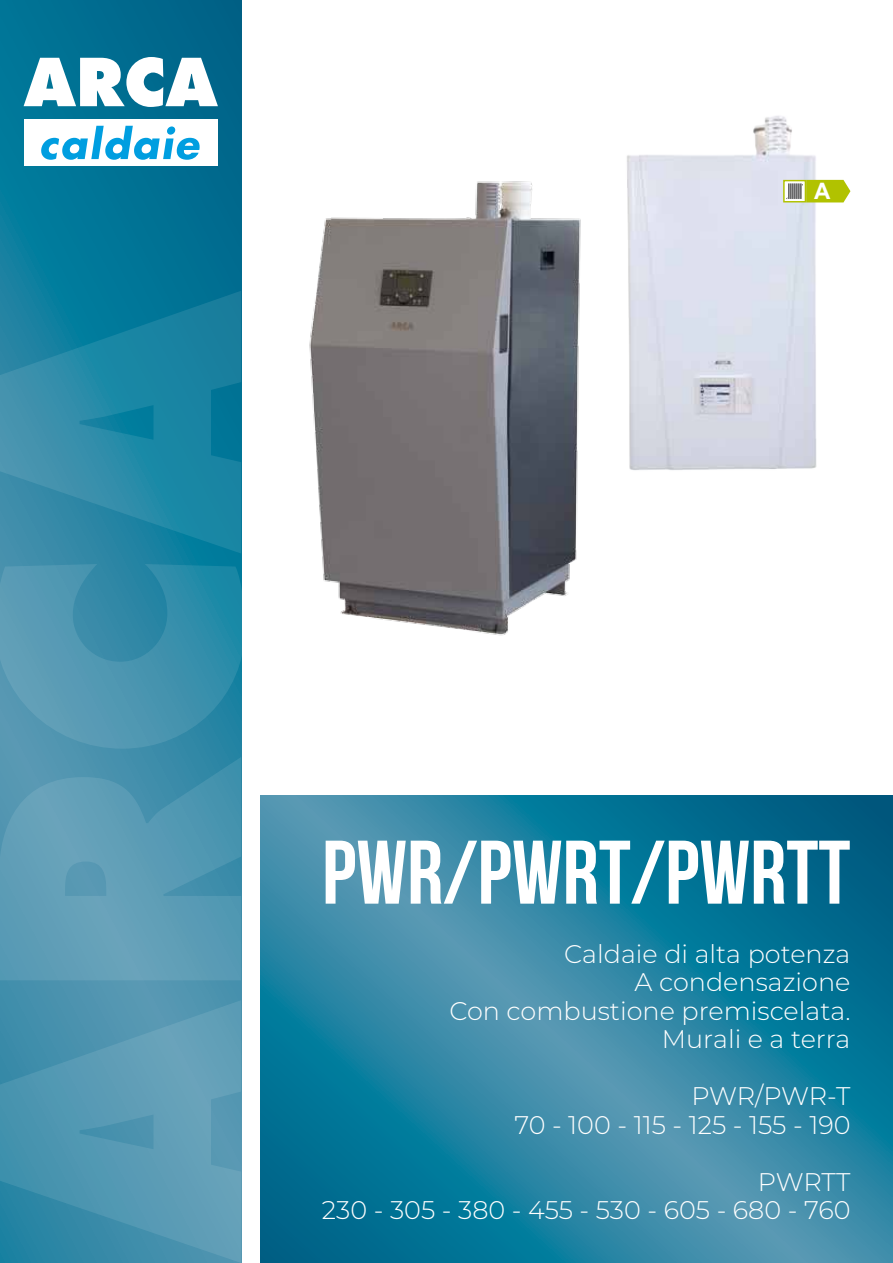
<style>
.page{position:relative;width:893px;height:1263px;background:#fff}
.page>*{position:absolute;margin:0;border:0;box-sizing:border-box;transform-origin:0 0}
.t1{font:700 90px "Bebas Neue";color:#fff}
.t2{font:300 25.5px/28.5px "Montserrat";color:#fff;text-align:right}
.t3{font:700 22.65px "Arial";color:#fff}
</style>
<div class="page">
<img style="left:627px;top:116px;width:204px;height:354px">
<div style="left:783px;top:180px;width:23px;height:22px;background:#fff;border:1px solid #b1c200"></div>
<svg style="left:786px;top:180px;width:64px;height:22px"></svg>
<img style="left:309px;top:181px;width:272px;height:455px">
<div style="left:0;top:0;width:242px;height:1263px;background:linear-gradient(to right,#027c9d,#00668b)"></div>
<svg style="left:0;top:291px;width:242px;height:972px;background:#4291ad"></svg>
<div style="left:24px;top:120px;width:194px;height:46px;background:#fff"></div>
<svg style="left:24px;top:57px;width:194px;height:50px"></svg>
<svg style="left:41px;top:126px;width:159px;height:34px"></svg>
<svg style="left:261px;top:795px;width:632px;height:468px;background:#2582a1"></svg>
<p class="t3" style="left:814px;top:176px;width:18px">A</p>
<h1 class="t1" style="left:322px;top:823px;width:530px">PWR/PWRT/PWRTT</h1>
<p class="t2" style="left:449px;top:938px;width:402px">Caldaie di alta potenza<br>A condensazione<br>Con combustione premiscelata.<br>Murali e a terra</p>
<p class="t2" style="left:514px;top:1081px;width:338px">PWR/PWR-T<br>70 - 100 - 115 - 125 - 155 - 190</p>
<p class="t2" style="left:322px;top:1166px;width:530px">PWRTT<br>230 - 305 - 380 - 455 - 530 - 605 - 680 - 760</p>
</div>
